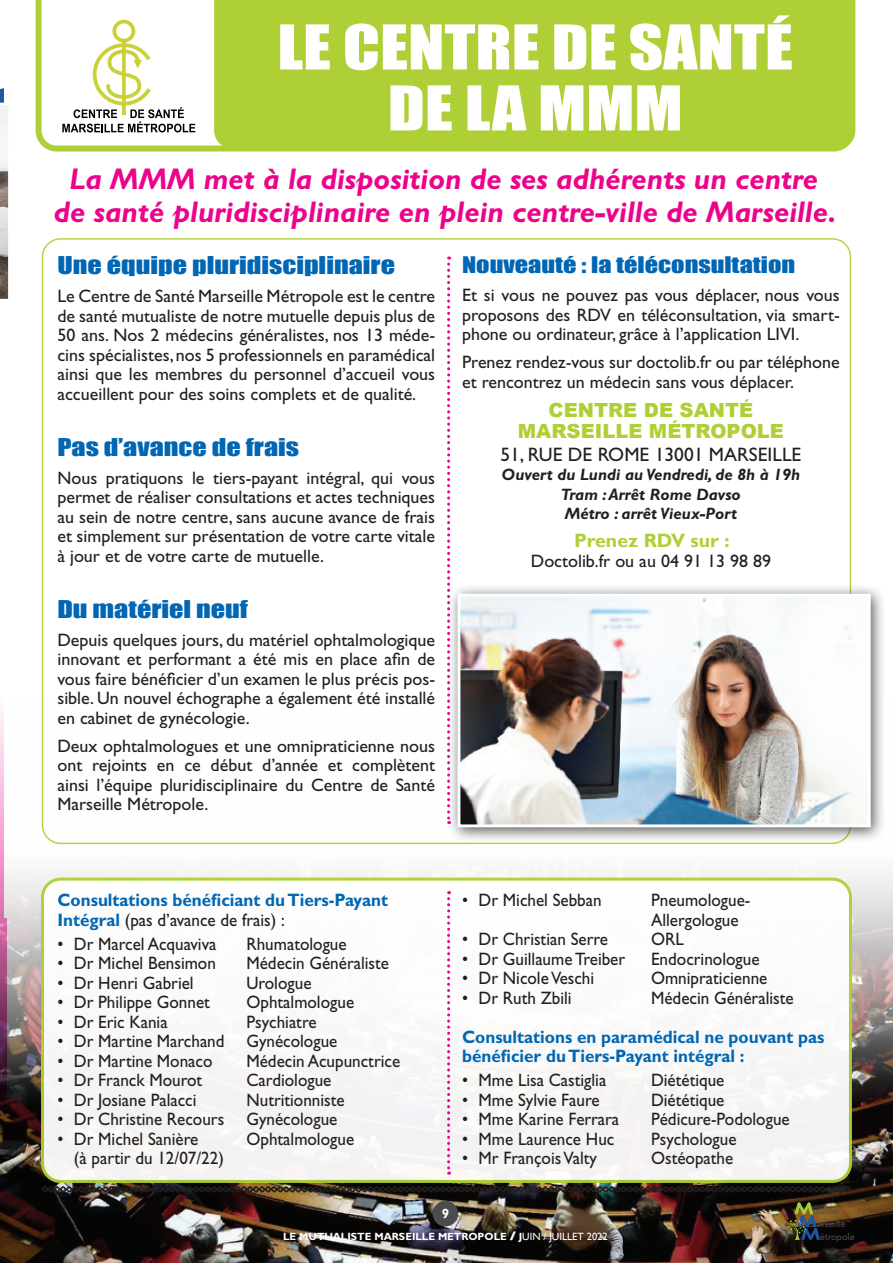
<style>
.page{position:relative;width:893px;height:1263px;background:#fff}
.page>*{position:absolute;margin:0;border:0;box-sizing:border-box;transform-origin:0 0}
.t1{font:57px/61.1px "Impact";color:#fff;text-align:center;scale:1.18 1}
.t2{font:italic 700 30px/33px "Gill Sans";color:#ed028c;text-align:center}
.t3{font:22.5px "Impact";color:#0166b3;scale:1.25 1}
.t4{font:21px "Impact";color:#0166b3;scale:1.25 1}
.t5{font:900 19.5px/21px "Arial";color:#aed036;text-align:center}
.t6{font:19.5px "Gill Sans";color:#231f20}
.t7{font:700 19.5px "Gill Sans";color:#aed036}
.t8{font:18px/19.5px "Gill Sans";color:#231f20;text-align:justify}
.t9{font:18px/19.5px "Gill Sans";color:#231f20;scale:.95 1}
.t10{font:700 18px/19.5px "Gill Sans";color:#0166b3;scale:.95 1}
.t11{font:italic 700 16.5px/19.5px "Gill Sans";color:#231f20;text-align:center}
.t12{font:700 13.5px "Gill Sans";color:#fff}
.t13{font:700 10.5px "Gill Sans";color:#fff}
.t14{font:9.15px "Avenir";color:#59514c}
.s1{font-weight:400;color:#231f20}
.s2{font-family:"Impact";font-weight:400}
.s3{font-weight:400}
</style>
<div class="page">
<svg style="left:0;top:88px;width:9px;height:211px"></svg>
<img style="left:0;top:680px;width:893px;height:583px">
<div style="left:43px;top:239px;width:807px;height:604px;background:#fff;border-radius:18px"></div>
<div style="left:43px;top:879px;width:807px;height:302px;background:#fff;border-radius:18px"></div>
<div style="left:41px;top:878px;width:811px;height:305px;border:3px solid #aed036;border-radius:18px"></div>
<div style="left:433px;top:1201px;width:25px;height:25px;background:#4b4c4d;border-radius:50%"></div>
<div style="left:447px;top:584px;width:439px;height:259px;background:#231f20;opacity:.75"></div>
<img style="left:462px;top:598px;width:405px;height:225px">
<div style="left:458px;top:594px;width:413px;height:233px;border:3px solid #fff"></div>
<svg style="left:447px;top:257px;width:3px;height:567px"></svg>
<svg style="left:447px;top:891px;width:3px;height:284px"></svg>
<svg style="left:41px;top:1186px;width:810px;height:7px;background:#25201d"></svg>
<svg style="left:788px;top:1202px;width:33px;height:39px"></svg>
<svg style="left:36px;top:0;width:808px;height:152px"></svg>
<div style="left:214px;top:0;width:641px;height:149px;background:#aed036"></div>
<svg style="left:44px;top:20px;width:807px;height:112px"></svg>
<h1 class="t1" style="left:277px;top:15px;width:438px">LE CENTRE DE SANTÉ<br>DE LA MMM</h1>
<h2 class="t2" style="left:54px;top:162px;width:784px">La MMM met à la disposition de ses adhérents un centre de santé pluridisciplinaire en plein centre-ville de Marseille.</h2>
<p class="t3" style="left:57px;top:248px;width:272px">Une équipe pluridisciplinaire</p>
<p class="t8" style="left:57px;top:287px;width:379px">Le Centre de Santé Marseille Métropole est le centre de santé mutualiste de notre mutuelle depuis plus de 50 ans. Nos 2 médecins généralistes, nos 13 méde&shy;cins spécialistes, nos 5 professionnels en paramédical ainsi que les membres du personnel d’accueil vous accueillent pour des soins complets et de qualité.</p>
<p class="t3" style="left:57px;top:430px;width:195px">Pas d’avance de frais</p>
<p class="t8" style="left:57px;top:468px;width:379px">Nous pratiquons le tiers-payant intégral, qui vous permet de réaliser consultations et actes techniques au sein de notre centre, sans aucune avance de frais et simplement sur présentation de votre carte vitale à jour et de votre carte de mutuelle.</p>
<p class="t3" style="left:57px;top:592px;width:154px">Du matériel neuf</p>
<p class="t8" style="left:57px;top:630px;width:379px">Depuis quelques jours, du matériel ophtalmologique innovant et performant a été mis en place afin de vous faire bénéficier d’un examen le plus précis pos&shy;sible. Un nouvel échographe a également été installé en cabinet de gynécologie.</p>
<p class="t8" style="left:57px;top:736px;width:379px">Deux ophtalmologues et une omnipraticienne nous ont rejoints en ce début d’année et complètent ainsi l’équipe pluridisciplinaire du Centre de Santé Marseille Métropole.</p>
<p class="t4" style="left:462px;top:249px;width:268px">Nouveauté : la téléconsultation</p>
<p class="t8" style="left:462px;top:285px;width:379px">Et si vous ne pouvez pas vous déplacer, nous vous proposons des RDV en téléconsultation, via smart&shy;phone ou ordinateur, grâce à l’application LIVI.</p>
<p class="t8" style="left:462px;top:352px;width:379px">Prenez rendez-vous sur doctolib.fr ou par téléphone et rencontrez un médecin sans vous déplacer.</p>
<p class="t5" style="left:518px;top:400px;width:268px">CENTRE DE SANTÉ<br>MARSEILLE MÉTROPOLE</p>
<p class="t6" style="left:500px;top:443px;width:302px">51, RUE DE ROME 13001 MARSEILLE</p>
<p class="t11" style="left:502px;top:465px;width:300px">Ouvert du Lundi au Vendredi, de 8h à 19h<br>Tram : Arrêt Rome Davso<br>Métro : arrêt Vieux-Port</p>
<p class="t7" style="left:574px;top:529px;width:157px">Prenez RDV sur :</p>
<p class="t8" style="left:531px;top:551px;width:242px">Doctolib.fr ou au 04 91 13 98 89</p>
<p class="t10" style="left:57px;top:890px;width:350px">Consultations bénéficiant du Tiers-Payant<br>Intégral <span class="s1">(pas d’avance de frais) :</span></p>
<p class="t9" style="left:57px;top:934px;width:169px">• Dr Marcel Acquaviva</p>
<p class="t9" style="left:246px;top:934px;width:107px">Rhumatologue</p>
<p class="t9" style="left:57px;top:953px;width:168px">• Dr Michel Bensimon</p>
<p class="t9" style="left:246px;top:953px;width:152px">Médecin Généraliste</p>
<p class="t9" style="left:57px;top:973px;width:145px">• Dr Henri Gabriel</p>
<p class="t9" style="left:246px;top:973px;width:70px">Urologue</p>
<p class="t9" style="left:57px;top:992px;width:162px">• Dr Philippe Gonnet</p>
<p class="t9" style="left:246px;top:992px;width:115px">Ophtalmologue</p>
<p class="t9" style="left:57px;top:1012px;width:118px">• Dr Eric Kania</p>
<p class="t9" style="left:246px;top:1012px;width:75px">Psychiatre</p>
<p class="t9" style="left:57px;top:1031px;width:296px">• Dr Martine Marchand Gynécologue</p>
<p class="t9" style="left:57px;top:1051px;width:165px">• Dr Martine Monaco</p>
<p class="t9" style="left:246px;top:1051px;width:163px">Médecin Acupunctrice</p>
<p class="t9" style="left:57px;top:1070px;width:154px">• Dr Franck Mourot</p>
<p class="t9" style="left:246px;top:1070px;width:91px">Cardiologue</p>
<p class="t9" style="left:57px;top:1090px;width:148px">• Dr Josiane Palacci</p>
<p class="t9" style="left:246px;top:1090px;width:105px">Nutritionniste</p>
<p class="t9" style="left:57px;top:1109px;width:296px">• Dr Christine Recours Gynécologue</p>
<p class="t9" style="left:57px;top:1129px;width:150px">• Dr Michel Sanière</p>
<p class="t9" style="left:246px;top:1129px;width:115px">Ophtalmologue</p>
<p class="t9" style="left:74px;top:1148px;width:159px">(à partir du 12/07/22)</p>
<p class="t9" style="left:462px;top:891px;width:149px">• Dr Michel Sebban</p>
<p class="t9" style="left:651px;top:891px;width:106px">Pneumologue-<br>Allergologue</p>
<p class="t9" style="left:462px;top:930px;width:155px">• Dr Christian Serre</p>
<p class="t9" style="left:651px;top:930px;width:36px">ORL</p>
<p class="t9" style="left:462px;top:949px;width:173px">• Dr Guillaume Treiber</p>
<p class="t9" style="left:651px;top:949px;width:116px">Endocrinologue</p>
<p class="t9" style="left:462px;top:969px;width:141px">• Dr Nicole Veschi</p>
<p class="t9" style="left:651px;top:969px;width:124px">Omnipraticienne</p>
<p class="t9" style="left:462px;top:988px;width:117px">• Dr Ruth Zbili</p>
<p class="t9" style="left:651px;top:988px;width:152px">Médecin Généraliste</p>
<p class="t10" style="left:462px;top:1027px;width:383px">Consultations en paramédical ne pouvant pas bénéficier du Tiers-Payant intégral :</p>
<p class="t9" style="left:462px;top:1070px;width:153px">• Mme Lisa Castiglia</p>
<p class="t9" style="left:651px;top:1070px;width:79px">Diététique</p>
<p class="t9" style="left:462px;top:1090px;width:146px">• Mme Sylvie Faure</p>
<p class="t9" style="left:651px;top:1090px;width:79px">Diététique</p>
<p class="t9" style="left:462px;top:1109px;width:167px">• Mme Karine Ferrara</p>
<p class="t9" style="left:651px;top:1109px;width:147px">Pédicure-Podologue</p>
<p class="t9" style="left:462px;top:1129px;width:162px">• Mme Laurence Huc</p>
<p class="t9" style="left:651px;top:1129px;width:91px">Psychologue</p>
<p class="t9" style="left:462px;top:1148px;width:144px">• Mr François Valty</p>
<p class="t9" style="left:651px;top:1148px;width:88px">Ostéopathe</p>
<p class="t12" style="left:442px;top:1205px;width:9px">9</p>
<p class="t13" style="left:283px;top:1231px;width:326px">LE MUTUALISTE MARSEILLE METROPOLE <span class="s2">/</span> J<span class="s3">UIN / JUILLET 2022</span></p>
<p class="t14" style="left:813px;top:1206px;width:27px">utame</p>
<p class="t14" style="left:817px;top:1218px;width:30px">arseille</p>
<p class="t14" style="left:820px;top:1231px;width:36px">étropole</p>
</div>
